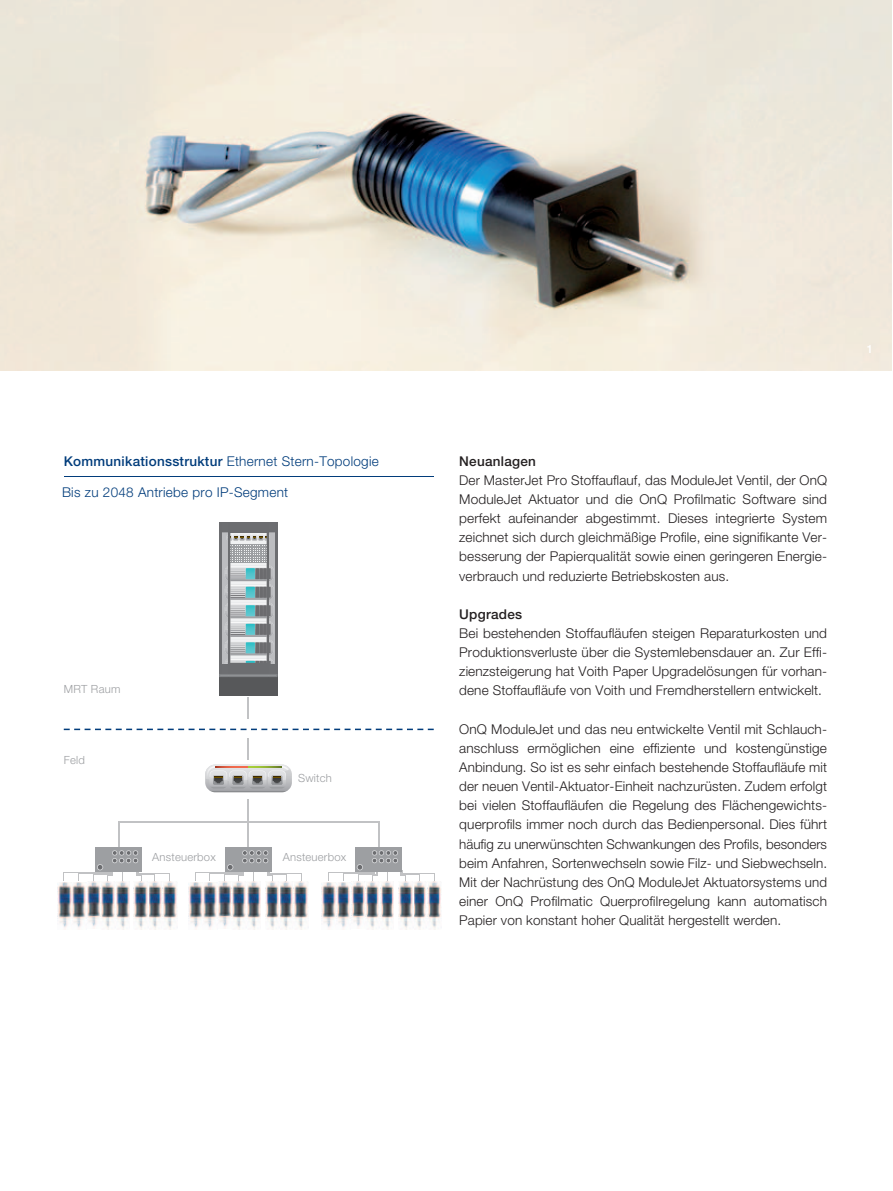
<style>
.page{position:relative;width:893px;height:1191px;background:#fff}
.page>*{position:absolute;margin:0;border:0;box-sizing:border-box;transform-origin:0 0}
.t1{font:300 13.5px/19.2px "Helvetica Neue LT Pro";letter-spacing:.01em;color:#231f20;text-align:justify}
.t2{font:300 13.5px "Helvetica Neue LT Pro";letter-spacing:.02em;color:#013c7b}
.t3{font:500 13.5px "Helvetica Neue LT Pro";letter-spacing:.02em;color:#231f20}
.t4{font:300 11.25px "Helvetica Neue LT Pro";letter-spacing:.02em;color:#9d9fa2}
.t5{font:500 11.25px "Helvetica Neue LT Pro";color:#fff}
.s1{font-weight:500}
</style>
<div class="page">
<img style="left:0;top:0;width:892px;height:370px">
<svg style="left:64px;top:728px;width:370px;height:2px"></svg>
<svg style="left:219px;top:522px;width:59px;height:197px"></svg>
<svg style="left:248px;top:799px;width:1px;height:22px"></svg>
<hr style="left:248px;top:821px;width:1px;height:46px;background:#c1c2c4">
<hr style="left:378px;top:821px;width:2px;height:46px;background:#c1c2c4">
<hr style="left:119px;top:821px;width:1px;height:46px;background:#c1c2c4">
<hr style="left:119px;top:821px;width:261px;height:1px;background:#c1c2c4">
<hr style="left:64px;top:872px;width:45px;height:1px;background:#c1c2c4">
<hr style="left:79px;top:873px;width:32px;height:1px;background:#c1c2c4">
<hr style="left:138px;top:873px;width:32px;height:1px;background:#c1c2c4">
<img style="left:57px;top:882px;width:72px;height:47px">
<img style="left:134px;top:882px;width:43px;height:47px">
<hr style="left:195px;top:872px;width:45px;height:1px;background:#c1c2c4">
<hr style="left:210px;top:873px;width:32px;height:1px;background:#c1c2c4">
<hr style="left:269px;top:873px;width:32px;height:1px;background:#c1c2c4">
<img style="left:188px;top:882px;width:72px;height:47px">
<img style="left:265px;top:882px;width:43px;height:47px">
<hr style="left:328px;top:872px;width:46px;height:1px;background:#c1c2c4">
<hr style="left:343px;top:873px;width:32px;height:1px;background:#c1c2c4">
<hr style="left:403px;top:873px;width:32px;height:1px;background:#c1c2c4">
<img style="left:322px;top:882px;width:71px;height:47px">
<img style="left:398px;top:882px;width:43px;height:47px">
<hr style="left:64px;top:476px;width:370px;height:1px;background:#013c7b">
<svg style="left:205px;top:739px;width:87px;height:53px"></svg>
<svg style="left:216px;top:766px;width:33px;height:1px"></svg>
<svg style="left:249px;top:766px;width:32px;height:1px"></svg>
<div style="left:95px;top:847px;width:47px;height:24px;background:#9d9fa2"></div>
<svg style="left:94px;top:850px;width:61px;height:31px"></svg>
<div style="left:226px;top:847px;width:46px;height:24px;background:#9d9fa2"></div>
<svg style="left:225px;top:850px;width:62px;height:31px"></svg>
<div style="left:355px;top:847px;width:47px;height:24px;background:#9d9fa2"></div>
<svg style="left:357px;top:850px;width:63px;height:31px"></svg>
<p class="t2" style="left:64px;top:453px;width:316px"><span class="s1">Kommunikationsstruktur</span> Ethernet Stern-Topologie</p>
<p class="t2" style="left:62px;top:483px;width:228px">Bis zu 2048 Antriebe pro IP-Segment</p>
<p class="t4" style="left:64px;top:682px;width:58px">MRT Raum</p>
<p class="t4" style="left:64px;top:753px;width:23px">Feld</p>
<p class="t4" style="left:298px;top:771px;width:35px">Switch</p>
<p class="t4" style="left:152px;top:849px;width:65px">Ansteuerbox</p>
<p class="t4" style="left:283px;top:849px;width:65px">Ansteuerbox</p>
<p class="t5" style="left:867px;top:342px;width:8px">1</p>
<p class="t3" style="left:459px;top:453px;width:78px">Neuanlagen</p>
<p class="t1" style="left:459px;top:470px;width:369px">Der MasterJet Pro Stoffauflauf, das ModuleJet Ventil, der OnQ ModuleJet Aktuator und die OnQ Profilmatic Software sind perfekt aufeinander abgestimmt. Dieses integrierte System zeichnet sich durch gleichmäßige Profile, eine signifikante Ver&shy;besserung der Papierqualität sowie einen geringeren Energie&shy;verbrauch und reduzierte Betriebskosten aus.</p>
<p class="t3" style="left:459px;top:606px;width:64px">Upgrades</p>
<p class="t1" style="left:459px;top:623px;width:369px">Bei bestehenden Stoffaufläufen steigen Reparaturkosten und Produktionsverluste über die Systemlebensdauer an. Zur Effi&shy;zienzsteigerung hat Voith Paper Upgradelösungen für vorhan&shy;dene Stoffaufläufe von Voith und Fremdherstellern entwickelt.</p>
<p class="t1" style="left:459px;top:719px;width:369px">OnQ ModuleJet und das neu entwickelte Ventil mit Schlauch&shy;an schluss ermöglichen eine effiziente und kosten günstige Anbindung. So ist es sehr einfach bestehende Stoffaufläufe mit der neuen Ventil-Aktuator-Einheit nachzu rüsten. Zudem erfolgt bei vielen Stoff aufläufen die Regelung des Flächen ge wichts - querprofils immer noch durch das Bedien personal. Dies führt häufig zu unerwünschten Schwankungen des Profils, be sonders beim Anfahren, Sortenwechseln sowie Filz- und Siebwechseln.<br>Mit der Nachrüstung des OnQ ModuleJet Aktuatorsystems und einer OnQ Profilmatic Querprofilregelung kann automatisch Papier von konstant hoher Qualität hergestellt werden.</p>
</div>
